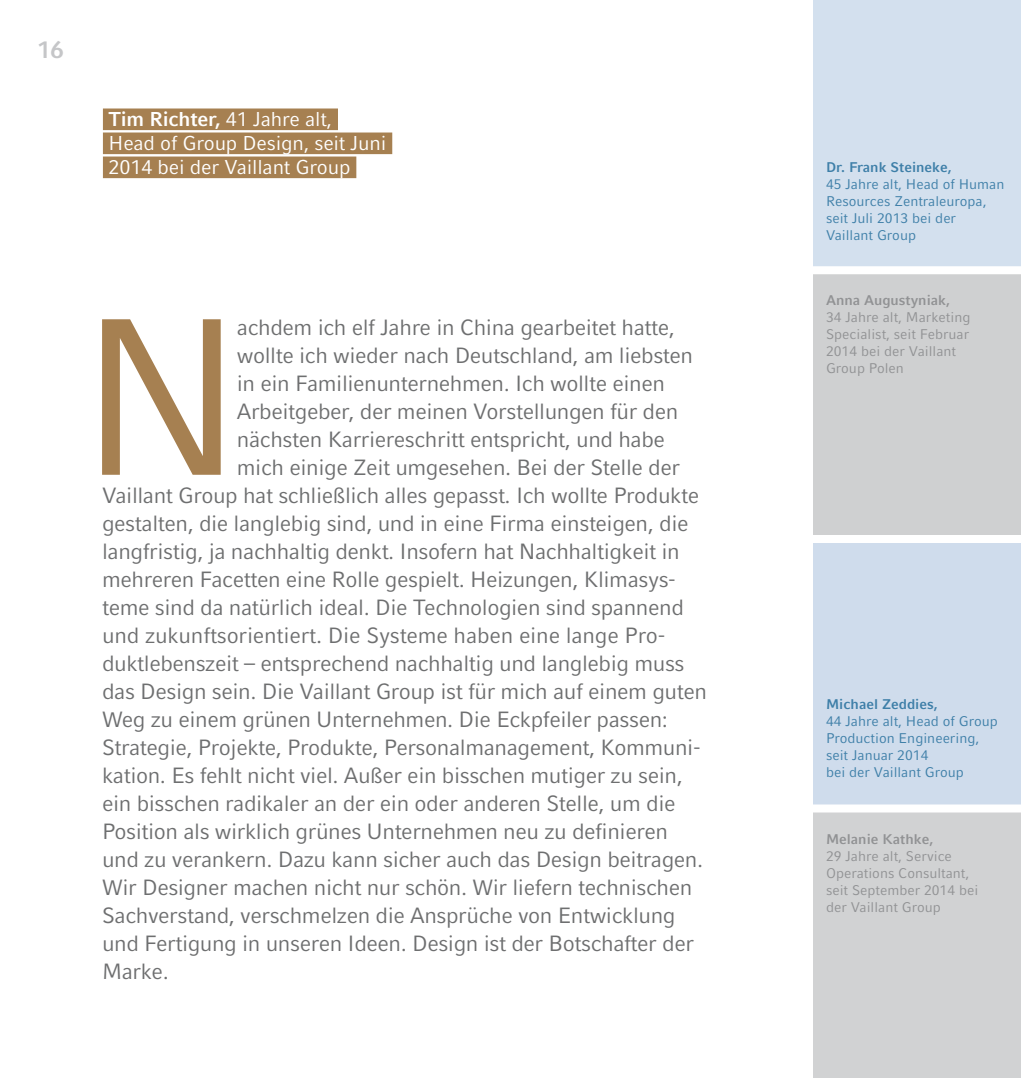
<style>
.page{position:relative;width:1021px;height:1078px;background:#fff}
.page>*{position:absolute;margin:0;border:0;box-sizing:border-box;transform-origin:0 0}
.t1{font:222px "Compatil Fact LT Pro";color:#a68051}
.t2{font:700 24px "Compatil Fact LT Pro";color:#c5c6c8}
.t3{font:22px "Compatil Fact LT Pro";letter-spacing:-.02em;color:#6e6f70}
.t4{font:20px/24px "Compatil Fact LT Pro";letter-spacing:-.01em;color:#fff}
.t5{font:14px/17px "Compatil Fact LT Pro";color:#3e7fa8}
.t6{font:14px/17px "Compatil Fact LT Pro";color:#919294}
.t7{font:700 14px "Compatil Fact LT Pro";color:#3e7fa8}
.t8{font:700 14px "Compatil Fact LT Pro";color:#919294}
.s1{font-weight:700}
</style>
<div class="page">
<div style="left:814px;top:0;width:206px;height:269px;background:#d3e0ee"></div>
<div style="left:814px;top:269px;width:206px;height:270px;background:#cfd0d1"></div>
<div style="left:814px;top:539px;width:206px;height:269px;background:#cfdcec"></div>
<div style="left:814px;top:808px;width:206px;height:269px;background:#d1d2d3"></div>
<div style="left:791px;top:266px;width:229px;height:8px;background:#fff"></div>
<div style="left:791px;top:535px;width:229px;height:8px;background:#fff"></div>
<div style="left:791px;top:804px;width:229px;height:8px;background:#fff"></div>
<div style="left:103px;top:108px;width:235px;height:22px;background:#a68051"></div>
<div style="left:103px;top:132px;width:289px;height:22px;background:#a68051"></div>
<div style="left:103px;top:156px;width:253px;height:22px;background:#a68051"></div>
<p class="t2" style="left:37px;top:36px;width:28px">16</p>
<p class="t4" style="left:109px;top:107px;width:279px"><span class="s1">Tim Richter,</span> 41 Jahre alt,<br>Head of Group Design, seit Juni<br>2014 bei der Vaillant Group</p>
<h1 class="t1" style="left:77px;top:268px;width:170px">N</h1>
<p class="t3" style="left:237px;top:314px;width:439px">achdem ich elf Jahre in China gearbeitet hatte,</p>
<p class="t3" style="left:237px;top:342px;width:458px">wollte ich wieder nach Deutschland, am liebsten</p>
<p class="t3" style="left:237px;top:370px;width:429px">in ein Familienunternehmen. Ich wollte einen</p>
<p class="t3" style="left:237px;top:398px;width:443px">Arbeitgeber, der meinen Vorstellungen für den</p>
<p class="t3" style="left:237px;top:426px;width:429px">nächsten Karriereschritt entspricht, und habe</p>
<p class="t3" style="left:237px;top:454px;width:444px">mich einige Zeit umgesehen. Bei der Stelle der</p>
<p class="t3" style="left:102px;top:482px;width:598px">Vaillant Group hat schließlich alles gepasst. Ich wollte Produkte</p>
<p class="t3" style="left:102px;top:510px;width:588px">gestalten, die langlebig sind, und in eine Firma einsteigen, die</p>
<p class="t3" style="left:102px;top:538px;width:579px">langfristig, ja nachhaltig denkt. Insofern hat Nachhaltigkeit in</p>
<p class="t3" style="left:102px;top:566px;width:575px">mehreren Facetten eine Rolle gespielt. Heizungen, Klimasys-</p>
<p class="t3" style="left:102px;top:594px;width:583px">teme sind da natürlich ideal. Die Technologien sind spannend</p>
<p class="t3" style="left:102px;top:622px;width:565px">und zukunftsorientiert. Die Systeme haben eine lange Pro-</p>
<p class="t3" style="left:102px;top:650px;width:584px">duktlebenszeit – entsprechend nachhaltig und langlebig muss</p>
<p class="t3" style="left:102px;top:678px;width:606px">das Design sein. Die Vaillant Group ist für mich auf einem guten</p>
<p class="t3" style="left:102px;top:706px;width:567px">Weg zu einem grünen Unternehmen. Die Eckpfeiler passen:</p>
<p class="t3" style="left:102px;top:734px;width:600px">Strategie, Projekte, Produkte, Personalmanagement, Kommuni-</p>
<p class="t3" style="left:102px;top:762px;width:582px">kation. Es fehlt nicht viel. Außer ein bisschen mutiger zu sein,</p>
<p class="t3" style="left:102px;top:790px;width:575px">ein bisschen radikaler an der ein oder anderen Stelle, um die</p>
<p class="t3" style="left:102px;top:818px;width:567px">Position als wirklich grünes Unternehmen neu zu definieren</p>
<p class="t3" style="left:102px;top:846px;width:602px">und zu verankern. Dazu kann sicher auch das Design beitragen.</p>
<p class="t3" style="left:102px;top:874px;width:592px">Wir Designer machen nicht nur schön. Wir liefern technischen</p>
<p class="t3" style="left:102px;top:902px;width:575px">Sachverstand, verschmelzen die Ansprüche von Entwicklung</p>
<p class="t3" style="left:102px;top:930px;width:593px">und Fertigung in unseren Ideen. Design ist der Botschafter der</p>
<p class="t3" style="left:102px;top:958px;width:68px">Marke.</p>
<p class="t7" style="left:826px;top:159px;width:127px">D r. Frank Steineke,</p>
<p class="t5" style="left:826px;top:175px;width:180px">45 Jahre alt, Head of Human<br>Resources Zentraleuropa, seit Juli 2013 bei der<br>Vaillant Group</p>
<p class="t8" style="left:826px;top:291px;width:126px">Anna Augustyniak,</p>
<p class="t6" style="left:826px;top:308px;width:146px">34 Jahre alt, Marketing<br>Specialist, seit Februar<br>2014 bei der Vaillant<br>Group Polen</p>
<p class="t7" style="left:826px;top:696px;width:113px">M ichael Zeddies,</p>
<p class="t5" style="left:826px;top:712px;width:173px">44 Jahre alt, Head of Group<br>Production Engineering, seit Januar 2014<br>bei der Vaillant Group</p>
<p class="t8" style="left:826px;top:831px;width:109px">Melanie Kathke,</p>
<p class="t6" style="left:826px;top:847px;width:154px">29 Jahre alt, Service<br>Operations Consultant, seit September 2014 bei der Vaillant Group</p>
</div>
